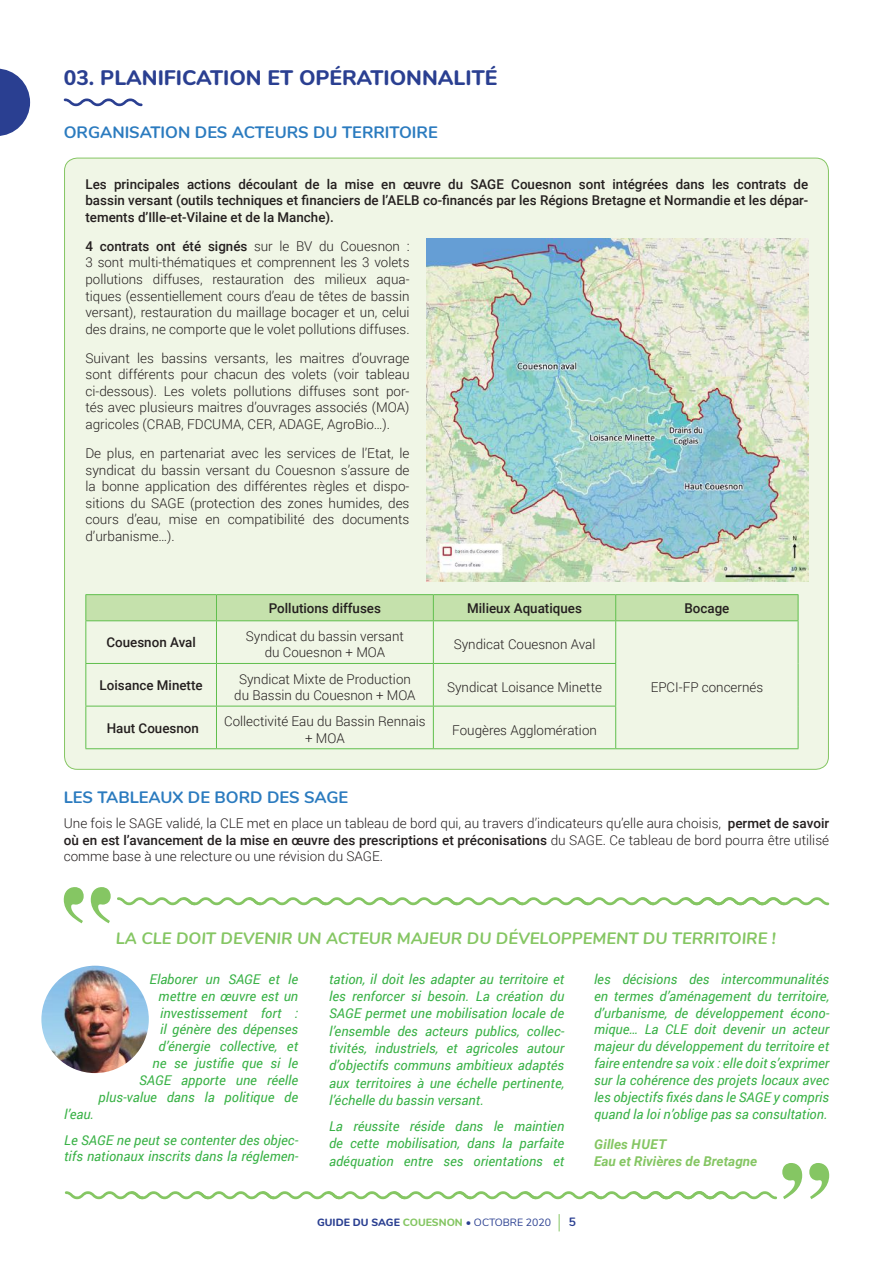
<style>
.page{position:relative;width:893px;height:1263px;background:#fff}
.page>*{position:absolute;margin:0;border:0;box-sizing:border-box;transform-origin:0 0}
.t1{font:800 21px "Nunito";color:#2a3f91}
.t2{font:700 16.5px "Nunito";color:#2b7bbf}
.t3{font:italic 700 16.5px "Nunito";color:#85c663}
.t4{font:300 13.5px/16.5px "Roboto";color:#241f1f;text-align:justify}
.t5{font:italic 13.5px/17px "Roboto";color:#3ab247;text-align:justify}
.t6{font:500 13.5px/16.5px "Roboto";color:#241f1f;text-align:justify}
.t7{font:italic 700 13.5px/17px "Roboto";color:#85c663}
.t8{font:700 12px "Nunito";color:#2a3f91}
.t9{font:10.5px "Nunito";color:#2a3f91}
.s1{font-weight:500}
.s2{font-weight:800}
.s3{font-weight:800;color:#85c663}
</style>
<div class="page">
<svg style="left:559px;top:1214px;width:1px;height:17px"></svg>
<img style="left:41px;top:966px;width:108px;height:107px;border-radius:54px">
<div style="left:65px;top:158px;width:763px;height:611px;background:#f0f6e6;border-radius:13px"></div>
<svg style="left:64px;top:99px;width:79px;height:7px"></svg>
<svg style="left:0;top:69px;width:30px;height:67px"></svg>
<hr style="left:85px;top:594px;width:131px;height:1px;background:#60bf4d">
<hr style="left:216px;top:594px;width:217px;height:1px;background:#60bf4d">
<hr style="left:433px;top:594px;width:183px;height:1px;background:#60bf4d">
<hr style="left:616px;top:594px;width:182px;height:1px;background:#60bf4d">
<div style="left:85px;top:595px;width:714px;height:26px;background:#c5e1ac"></div>
<hr style="left:85px;top:620px;width:131px;height:1px;background:#60bf4d">
<hr style="left:85px;top:621px;width:1px;height:42px;background:#60bf4d">
<hr style="left:216px;top:620px;width:217px;height:1px;background:#60bf4d">
<hr style="left:216px;top:621px;width:1px;height:42px;background:#60bf4d">
<hr style="left:433px;top:620px;width:183px;height:1px;background:#60bf4d">
<hr style="left:433px;top:621px;width:1px;height:42px;background:#60bf4d">
<hr style="left:616px;top:620px;width:182px;height:1px;background:#60bf4d">
<hr style="left:615px;top:621px;width:1px;height:42px;background:#60bf4d">
<hr style="left:798px;top:621px;width:1px;height:42px;background:#60bf4d">
<hr style="left:798px;top:663px;width:1px;height:43px;background:#60bf4d">
<hr style="left:798px;top:706px;width:1px;height:42px;background:#60bf4d">
<hr style="left:616px;top:748px;width:182px;height:1px;background:#60bf4d">
<hr style="left:85px;top:663px;width:131px;height:1px;background:#60bf4d">
<hr style="left:85px;top:664px;width:1px;height:42px;background:#60bf4d">
<hr style="left:216px;top:663px;width:217px;height:1px;background:#60bf4d">
<hr style="left:216px;top:664px;width:1px;height:42px;background:#60bf4d">
<hr style="left:433px;top:663px;width:183px;height:1px;background:#60bf4d">
<hr style="left:433px;top:664px;width:1px;height:42px;background:#60bf4d">
<hr style="left:615px;top:664px;width:1px;height:42px;background:#60bf4d">
<hr style="left:85px;top:706px;width:131px;height:1px;background:#60bf4d">
<hr style="left:85px;top:706px;width:1px;height:42px;background:#60bf4d">
<hr style="left:216px;top:706px;width:217px;height:1px;background:#60bf4d">
<hr style="left:216px;top:706px;width:1px;height:42px;background:#60bf4d">
<hr style="left:433px;top:706px;width:183px;height:1px;background:#60bf4d">
<hr style="left:433px;top:706px;width:1px;height:42px;background:#60bf4d">
<hr style="left:615px;top:706px;width:1px;height:42px;background:#60bf4d">
<hr style="left:85px;top:748px;width:131px;height:1px;background:#60bf4d">
<hr style="left:216px;top:748px;width:217px;height:1px;background:#60bf4d">
<hr style="left:433px;top:748px;width:183px;height:1px;background:#60bf4d">
<svg style="left:64px;top:887px;width:47px;height:36px"></svg>
<svg style="left:65px;top:1163px;width:764px;height:36px"></svg>
<svg style="left:117px;top:897px;width:712px;height:8px"></svg>
<img style="left:426px;top:238px;width:382px;height:343px">
<h1 class="t1" style="left:64px;top:62px;width:435px">03. PLANIFICATION ET OPÉRATIONNALITÉ</h1>
<p class="t2" style="left:64px;top:120px;width:375px">ORGANISATION DES ACTEURS DU TERRITOIRE</p>
<p class="t6" style="left:85px;top:175px;width:724px">Les principales actions découlant de la mise en œuvre du SAGE Couesnon sont intégrées dans les contrats de bassin versant (outils techniques et financiers de l’AELB co-financés par les Régions Bretagne et Normandie et les dépar&shy;tements d’Ille-et-Vilaine et de la Manche).</p>
<p class="t4" style="left:85px;top:237px;width:326px"><span class="s1">4 contrats ont été signés</span> sur le BV du Couesnon :<br>3 sont multi-thématiques et comprennent les 3 volets pollutions diffuses, restauration des milieux aqua&shy;tiques (essentiellement cours d’eau de têtes de bassin versant), restauration du maillage bocager et un, celui des drains, ne comporte que le volet pollutions diffuses.</p>
<p class="t4" style="left:85px;top:349px;width:326px">Suivant les bassins versants, les maitres d’ouvrage sont différents pour chacun des volets (voir tableau ci-dessous). Les volets pollutions diffuses sont por&shy;tés avec plusieurs maitres d’ouvrages associés (MOA) agricoles (CRAB, FDCUMA, CER, ADAGE, AgroBio…).</p>
<p class="t4" style="left:85px;top:444px;width:326px">De plus, en partenariat avec les services de l’Etat, le syndicat du bassin versant du Couesnon s’assure de la bonne application des différentes règles et dispo&shy;sitions du SAGE (protection des zones humides, des cours d’eau, mise en compatibilité des documents d’urbanisme…).</p>
<p class="t6" style="left:269px;top:599px;width:114px">Pollutions diffuses</p>
<p class="t6" style="left:467px;top:599px;width:116px">Milieux Aquatiques</p>
<p class="t6" style="left:684px;top:599px;width:47px">Bocage</p>
<p class="t6" style="left:106px;top:634px;width:91px">Couesnon Aval</p>
<p class="t4" style="left:246px;top:627px;width:160px;text-align:center">Syndicat du bassin versant du Couesnon + MOA</p>
<p class="t4" style="left:454px;top:636px;width:143px">Syndicat Couesnon Aval</p>
<p class="t6" style="left:100px;top:676px;width:105px">Loisance Minette</p>
<p class="t4" style="left:651px;top:678px;width:114px">EPCI-FP concernés</p>
<p class="t4" style="left:234px;top:670px;width:183px;text-align:center">Syndicat Mixte de Production du Bassin du Couesnon + MOA</p>
<p class="t4" style="left:447px;top:678px;width:157px">Syndicat Loisance Minette</p>
<p class="t6" style="left:107px;top:719px;width:94px">Haut Couesnon</p>
<p class="t4" style="left:224px;top:713px;width:203px;text-align:center">Collectivité Eau du Bassin Rennais + MOA</p>
<p class="t4" style="left:452px;top:721px;width:146px">Fougères Agglomération</p>
<p class="t2" style="left:64px;top:785px;width:286px">LES TABLEAUX DE BORD DES SAGE</p>
<p class="t4" style="left:64px;top:815px;width:767px">Une fois le SAGE validé, la CLE met en place un tableau de bord qui, au travers d’indicateurs qu’elle aura choisis, <span class="s1">permet de savoir où en est l’avancement de la mise en œuvre des prescriptions et préconisations</span> du SAGE. Ce tableau de bord pourra être utilisé comme base à une relecture ou une révision du SAGE.</p>
<p class="t3" style="left:116px;top:926px;width:662px">LA CLE DOIT DEVENIR UN ACTEUR MAJEUR DU DÉVELOPPEMENT DU TERRITOIRE !</p>
<p class="t5" style="left:99px;top:970px;width:201px;text-align:right">Elaborer un SAGE et le<br>mettre en œuvre est un investissement fort :<br>il génère des dépenses<br>d’énergie collective, et<br>ne se justifie que si le<br>SAGE apporte une réelle plus-value dans la politique de</p>
<p class="t5" style="left:64px;top:1101px;width:236px;line-height:25.5px">l’eau.<br>Le SAGE ne peut se contenter des objec-</p>
<p class="t5" style="left:64px;top:1148px;width:236px">tifs nationaux inscrits dans la réglemen-</p>
<p class="t5" style="left:329px;top:969px;width:237px;line-height:17.4px">tation, il doit les adapter au territoire et les renforcer si besoin. La création du SAGE permet une mobilisation locale de l’ensemble des acteurs publics, collec&shy;tivités, industriels, et agricoles autour d’objectifs communs ambitieux adaptés aux territoires à une échelle pertinente, l’échelle du bassin versant.</p>
<p class="t5" style="left:329px;top:1117px;width:237px;line-height:17.4px">La réussite réside dans le maintien de cette mobilisation, dans la parfaite adéquation entre ses orientations et</p>
<p class="t5" style="left:594px;top:970px;width:237px">les décisions des intercommunalités en termes d’aménagement du territoire, d’urbanisme, de développement écono&shy;mique… La CLE doit devenir un acteur majeur du développement du territoire et faire entendre sa voix : elle doit s’exprimer sur la cohérence des projets locaux avec les objectifs fixés dans le SAGE y compris quand la loi n’oblige pas sa consultation.</p>
<p class="t7" style="left:594px;top:1135px;width:165px">Gilles HUET<br>Eau et Rivières de Bretagne</p>
<p class="t9" style="left:317px;top:1215px;width:236px"><span class="s2">GUIDE DU SAGE</span> <span class="s3">COUESNON</span> • OCTOBRE 2020</p>
<p class="t8" style="left:569px;top:1213px;width:9px">5</p>
</div>
